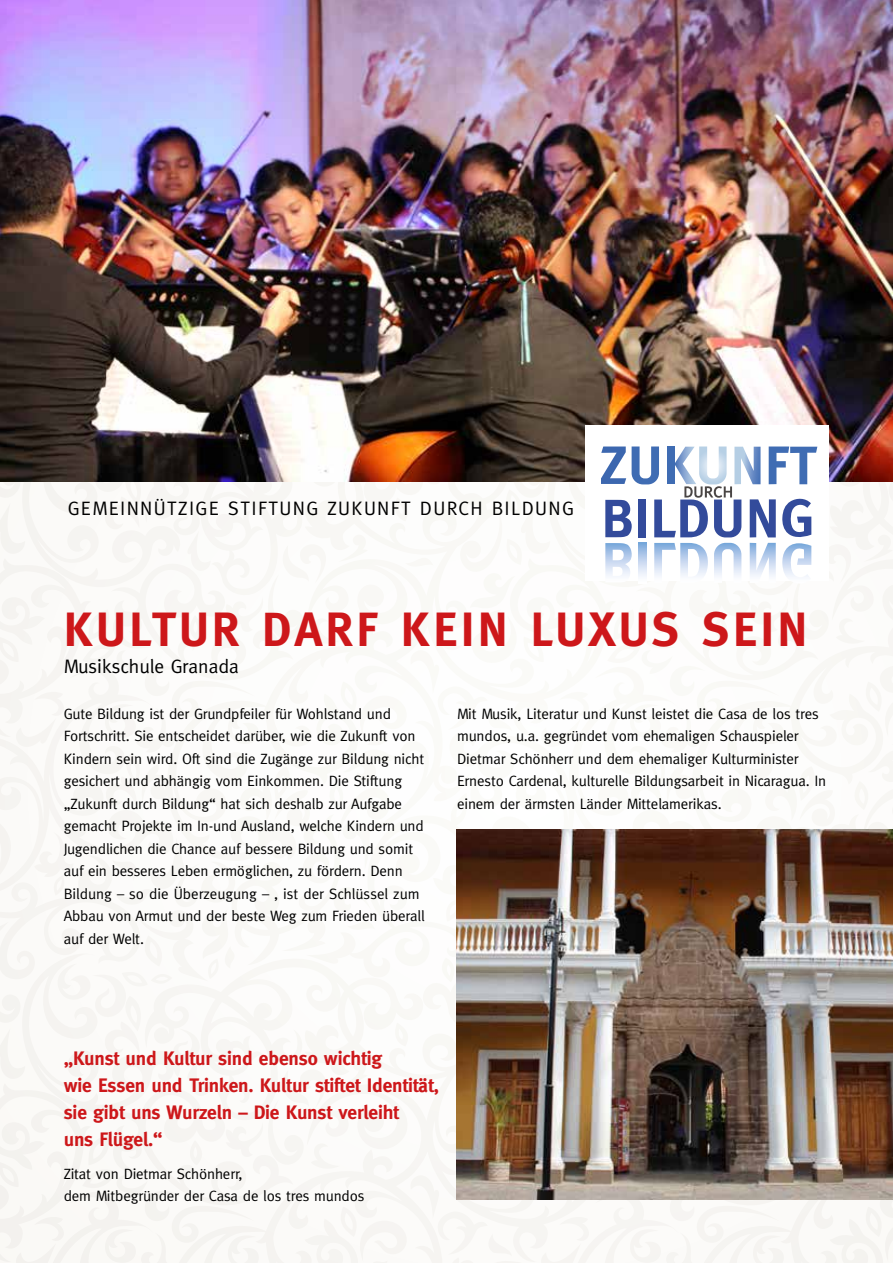
<style>
.page{position:relative;width:893px;height:1263px;background:#fff}
.page>*{position:absolute;margin:0;border:0;box-sizing:border-box;transform-origin:0 0}
.t1{font:700 48.15px "Meta";letter-spacing:.07em;color:#cd171a}
.t2{font:700 19.5px/27px "Meta";letter-spacing:-.01em;color:#cd171a}
.t3{font:19.5px "Meta";letter-spacing:.07em;color:#000}
.t4{font:19.5px "Meta";color:#000}
.t5{font:15px/22.5px "Meta";letter-spacing:-.01em;color:#000}
</style>
<div class="page">
<img style="left:0;top:0;width:893px;height:432px">
<div style="left:585px;top:425px;width:244px;height:156px;background:#fff"></div>
<img style="left:0;top:432px;width:893px;height:831px">
<svg style="left:638px;top:543px;width:8px;height:40px"></svg>
<h2 class="t3" style="left:68px;top:497px;width:508px">GEMEINNÜTZIGE STIFTUNG ZUKUNFT DURCH BILDUNG</h2>
<h1 class="t1" style="left:64px;top:602px;width:745px">KULTUR DARF KEIN LUXUS SEIN</h1>
<h2 class="t4" style="left:64px;top:654px;width:177px">Musikschule Granada</h2>
<p class="t5" style="left:64px;top:702px;width:363px">Gute Bildung ist der Grundpfeiler für Wohlstand und Fortschritt. Sie entscheidet darüber, wie die Zukunft von Kindern sein wird. Oft sind die Zugänge zur Bildung nicht gesichert und abhängig vom Einkommen. Die Stiftung „Zukunft durch Bildung“ hat sich deshalb zur Aufgabe gemacht Projekte im In-und Ausland, welche Kindern und Jugendlichen die Chance auf bessere Bildung und somit auf ein besseres Leben ermöglichen, zu fördern. Denn Bildung – so die Überzeugung – , ist der Schlüssel zum Abbau von Armut und der beste Weg zum Frieden überall auf der Welt.</p>
<p class="t5" style="left:457px;top:702px;width:371px">Mit Musik, Literatur und Kunst leistet die Casa de los tres mundos, u.a. gegründet vom ehemaligen Schauspieler Dietmar Schönherr und dem ehemaliger Kulturminister Ernesto Cardenal, kulturelle Bildungsarbeit in Nicaragua. In einem der ärmsten Länder Mittelamerikas.</p>
<h2 class="t2" style="left:64px;top:1044px;width:377px">„Kunst und Kultur sind ebenso wichtig<br>wie Essen und Trinken. Kultur stiftet Identität, sie gibt uns Wurzeln – Die Kunst verleiht<br>uns Flügel.“</h2>
<p class="t5" style="left:64px;top:1162px;width:302px">Zitat von Dietmar Schönherr,<br>dem Mitbegründer der Casa de los tres mundos</p>
</div>
